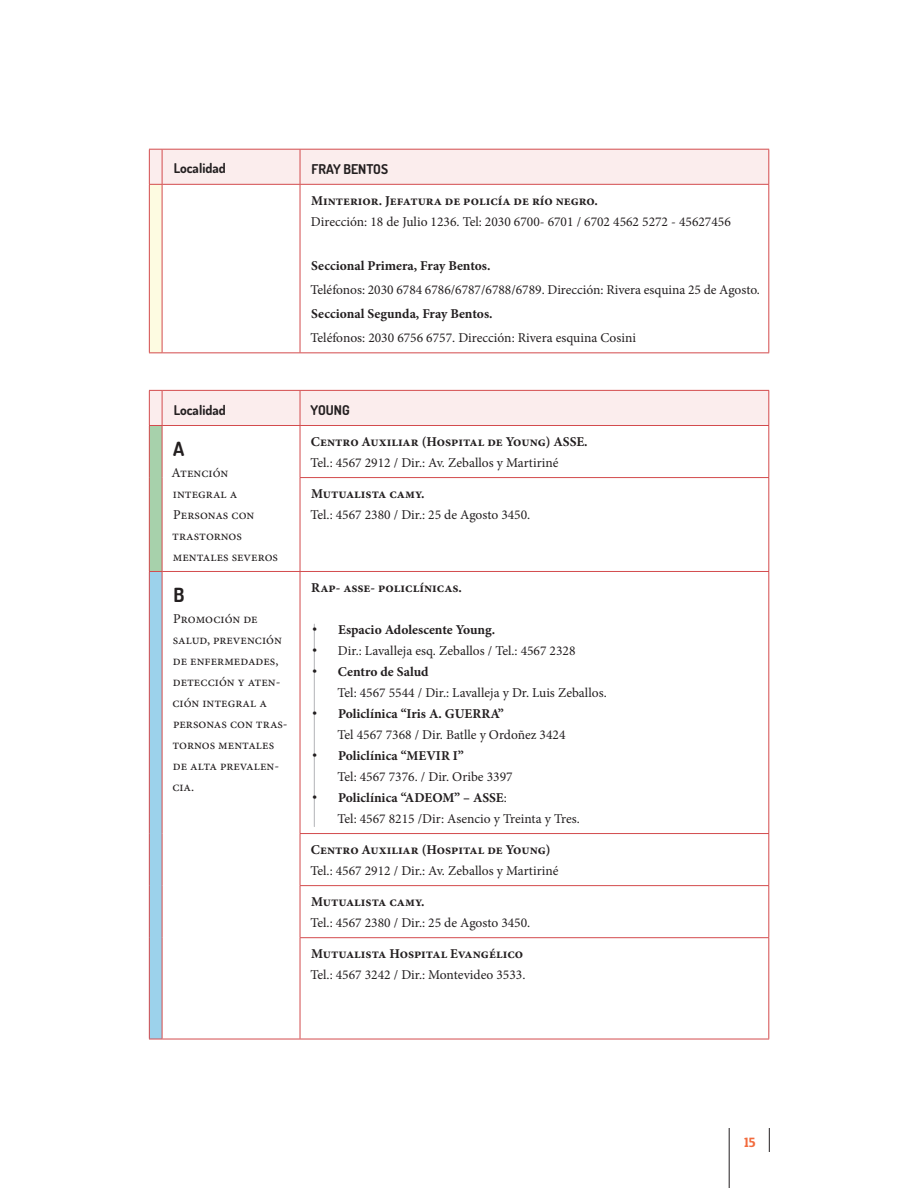
<style>
.page{position:relative;width:918px;height:1188px;background:#fff}
.page>*{position:absolute;margin:0;border:0;box-sizing:border-box;transform-origin:0 0}
.Texto_Interno{font:19.5px "Dosis";color:#231f20}
.Texto_Interno-2{font:13.5px/21px "Minion Pro";color:#231f20}
.Texto_Interno-3{font:700 13.5px "Minion Pro";color:#231f20}
.Texto_Interno-4{font:13.5px "Dosis";color:#231f20}
.t1{font:13.5px "Patua One";color:#f26b3d}
.s1{font-family:"Chunk Five Ex";font-weight:400;font-size:15px}
.s2{font-family:"Chunk Five Ex";font-size:15px}
.s3{font-weight:700}
</style>
<div class="page">
<hr style="left:729px;top:1128px;width:1px;height:60px;background:#231f20">
<svg style="left:769px;top:1128px;width:1px;height:24px"></svg>
<div style="left:149px;top:184px;width:13px;height:169px;background:#fdfbe1"></div>
<svg style="left:149px;top:149px;width:620px;height:36px;background:#f9e7e7"></svg>
<hr style="left:162px;top:184px;width:138px;height:1px;background:#d34b4d">
<hr style="left:300px;top:184px;width:469px;height:1px;background:#d34b4d">
<hr style="left:300px;top:185px;width:1px;height:167px;background:#d34b4d">
<hr style="left:768px;top:185px;width:1px;height:167px;background:#d34b4d">
<hr style="left:162px;top:352px;width:138px;height:1px;background:#d34b4d">
<hr style="left:300px;top:352px;width:469px;height:1px;background:#d34b4d">
<hr style="left:149px;top:185px;width:1px;height:167px;background:#d34b4d">
<hr style="left:162px;top:185px;width:1px;height:167px;background:#d34b4d">
<svg style="left:149px;top:352px;width:13px;height:1px"></svg>
<div style="left:149px;top:425px;width:13px;height:146px;background:#a7d1ab"></div>
<div style="left:149px;top:571px;width:13px;height:468px;background:#9cd2eb"></div>
<hr style="left:149px;top:426px;width:1px;height:52px;background:#d34b4d">
<hr style="left:162px;top:426px;width:1px;height:52px;background:#d34b4d">
<hr style="left:149px;top:478px;width:1px;height:93px;background:#d34b4d">
<hr style="left:162px;top:478px;width:1px;height:93px;background:#d34b4d">
<hr style="left:300px;top:426px;width:1px;height:51px;background:#d34b4d">
<hr style="left:768px;top:426px;width:1px;height:51px;background:#d34b4d">
<hr style="left:300px;top:477px;width:469px;height:1px;background:#d34b4d">
<hr style="left:300px;top:478px;width:1px;height:93px;background:#d34b4d">
<hr style="left:768px;top:478px;width:1px;height:93px;background:#d34b4d">
<svg style="left:149px;top:571px;width:13px;height:1px"></svg>
<hr style="left:149px;top:572px;width:1px;height:262px;background:#d34b4d">
<hr style="left:162px;top:571px;width:138px;height:1px;background:#d34b4d">
<hr style="left:162px;top:572px;width:1px;height:262px;background:#d34b4d">
<hr style="left:149px;top:834px;width:1px;height:52px;background:#d34b4d">
<hr style="left:162px;top:834px;width:1px;height:52px;background:#d34b4d">
<hr style="left:149px;top:886px;width:1px;height:52px;background:#d34b4d">
<hr style="left:162px;top:886px;width:1px;height:52px;background:#d34b4d">
<hr style="left:149px;top:938px;width:1px;height:101px;background:#d34b4d">
<hr style="left:162px;top:938px;width:1px;height:101px;background:#d34b4d">
<hr style="left:300px;top:571px;width:469px;height:1px;background:#d34b4d">
<hr style="left:300px;top:572px;width:1px;height:261px;background:#d34b4d">
<hr style="left:768px;top:572px;width:1px;height:261px;background:#d34b4d">
<hr style="left:300px;top:833px;width:469px;height:1px;background:#d34b4d">
<hr style="left:300px;top:834px;width:1px;height:51px;background:#d34b4d">
<hr style="left:768px;top:834px;width:1px;height:51px;background:#d34b4d">
<hr style="left:300px;top:885px;width:469px;height:1px;background:#d34b4d">
<hr style="left:300px;top:886px;width:1px;height:51px;background:#d34b4d">
<hr style="left:768px;top:886px;width:1px;height:51px;background:#d34b4d">
<hr style="left:300px;top:937px;width:469px;height:1px;background:#d34b4d">
<hr style="left:300px;top:938px;width:1px;height:101px;background:#d34b4d">
<hr style="left:768px;top:938px;width:1px;height:101px;background:#d34b4d">
<div style="left:149px;top:390px;width:620px;height:36px;background:#fbeded"></div>
<hr style="left:162px;top:425px;width:138px;height:1px;background:#d34b4d">
<hr style="left:300px;top:425px;width:469px;height:1px;background:#d34b4d">
<svg style="left:149px;top:1039px;width:13px;height:1px"></svg>
<hr style="left:162px;top:1039px;width:138px;height:1px;background:#d34b4d">
<hr style="left:300px;top:1039px;width:469px;height:1px;background:#d34b4d">
<hr style="left:314px;top:624px;width:1px;height:203px;background:#b2b3b7">
<p class="Texto_Interno-4" style="left:174px;top:159px;width:54px">Localidad</p>
<p class="Texto_Interno-4" style="left:312px;top:159px;width:78px">FRAY BENTOS</p>
<p class="Texto_Interno-3" style="left:311px;top:191px;width:288px">Minterior. Jefatura de policía de río negro.</p>
<p class="Texto_Interno-2" style="left:311px;top:211px;width:421px">Dirección: 18 de Julio 1236. Tel: 2030 6700- 6701 / 6702 4562 5272 - 45627456</p>
<p class="Texto_Interno-3" style="left:311px;top:256px;width:181px">Seccional Primera, Fray Bentos.</p>
<p class="Texto_Interno-2" style="left:311px;top:279px;width:451px">Teléfonos: 2030 6784 6786/6787/6788/6789. Dirección: Rivera esquina 25 de Agosto.</p>
<p class="Texto_Interno-3" style="left:311px;top:304px;width:183px">Seccional Segunda, Fray Bentos.</p>
<p class="Texto_Interno-2" style="left:311px;top:327px;width:327px">Teléfonos: 2030 6756 6757. Dirección: Rivera esquina Cosini</p>
<p class="Texto_Interno-4" style="left:174px;top:400px;width:54px">Localidad</p>
<p class="Texto_Interno-4" style="left:311px;top:401px;width:41px">YOUNG</p>
<p class="Texto_Interno" style="left:173px;top:435px;width:13px">A</p>
<p class="Texto_Interno-2" style="left:172px;top:462px;width:58px">Atención</p>
<p class="Texto_Interno-2" style="left:173px;top:483px;width:66px">integral a</p>
<p class="Texto_Interno-2" style="left:173px;top:504px;width:83px">Personas con</p>
<p class="Texto_Interno-2" style="left:172px;top:525px;width:71px">trastornos</p>
<p class="Texto_Interno-2" style="left:173px;top:546px;width:107px">mentales severos</p>
<p class="Texto_Interno-3" style="left:311px;top:432px;width:278px">Centro Auxiliar (Hospital de Young) ASSE.</p>
<p class="Texto_Interno-2" style="left:311px;top:452px;width:249px">Tel.: 4567 2912 / Dir.: Av. Zeballos y Martiriné</p>
<p class="Texto_Interno-3" style="left:311px;top:484px;width:115px">Mutualista camy.</p>
<p class="Texto_Interno-2" style="left:311px;top:504px;width:221px">Tel.: 4567 2380 / Dir.: 25 de Agosto 3450.</p>
<p class="Texto_Interno" style="left:174px;top:581px;width:12px">B</p>
<p class="Texto_Interno-2" style="left:173px;top:608px;width:86px">Promoción de</p>
<p class="Texto_Interno-2" style="left:172px;top:629px;width:117px">salud, prevención de enfermedades, detección y aten&shy;ción integral a personas con tras&shy;tornos mentales de alta prevalen&shy;cia.</p>
<p class="Texto_Interno-3" style="left:311px;top:578px;width:152px">Rap- asse- policlínicas.</p>
<p class="Texto_Interno-3" style="left:312px;top:620px;width:184px"><span class="s1">•</span> Espacio Adolescente Young.</p>
<p class="Texto_Interno-2" style="left:312px;top:640px;width:265px"><span class="s2">•</span> Dir.: Lavalleja esq. Zeballos / Tel.: 4567 2328</p>
<p class="Texto_Interno-2" style="left:338px;top:661px;width:271px;text-indent:-25px"><span class="s2">•</span> <span class="s3">Centro de Salud<br></span>Tel: 4567 5544 / Dir.: Lavalleja y Dr. Luis Zeballos.</p>
<p class="Texto_Interno-2" style="left:338px;top:703px;width:229px;text-indent:-25px"><span class="s2">•</span> <span class="s3">Policlínica “Iris A. GUERRA”<br></span>Tel 4567 7368 / Dir. Batlle y Ordoñez 3424</p>
<p class="Texto_Interno-2" style="left:338px;top:745px;width:177px;text-indent:-25px"><span class="s2">•</span> <span class="s3">Policlínica “MEVIR I”<br></span>Tel: 4567 7376. / Dir. Oribe 3397</p>
<p class="Texto_Interno-2" style="left:338px;top:787px;width:244px;text-indent:-25px"><span class="s2">•</span> <span class="s3">Policlínica “ADEOM” – ASSE</span>:<br>Tel: 4567 8215 /Dir: Asencio y Treinta y Tres.</p>
<p class="Texto_Interno-3" style="left:311px;top:840px;width:241px">Centro Auxiliar (Hospital de Young)</p>
<p class="Texto_Interno-2" style="left:311px;top:860px;width:249px">Tel.: 4567 2912 / Dir.: Av. Zeballos y Martiriné</p>
<p class="Texto_Interno-3" style="left:311px;top:892px;width:115px">Mutualista camy.</p>
<p class="Texto_Interno-2" style="left:311px;top:912px;width:221px">Tel.: 4567 2380 / Dir.: 25 de Agosto 3450.</p>
<p class="Texto_Interno-3" style="left:311px;top:944px;width:214px">Mutualista Hospital Evangélico</p>
<p class="Texto_Interno-2" style="left:311px;top:964px;width:216px">Tel.: 4567 3242 / Dir.: Montevideo 3533.</p>
<p class="t1" style="left:744px;top:1133px;width:13px">15</p>
</div>
